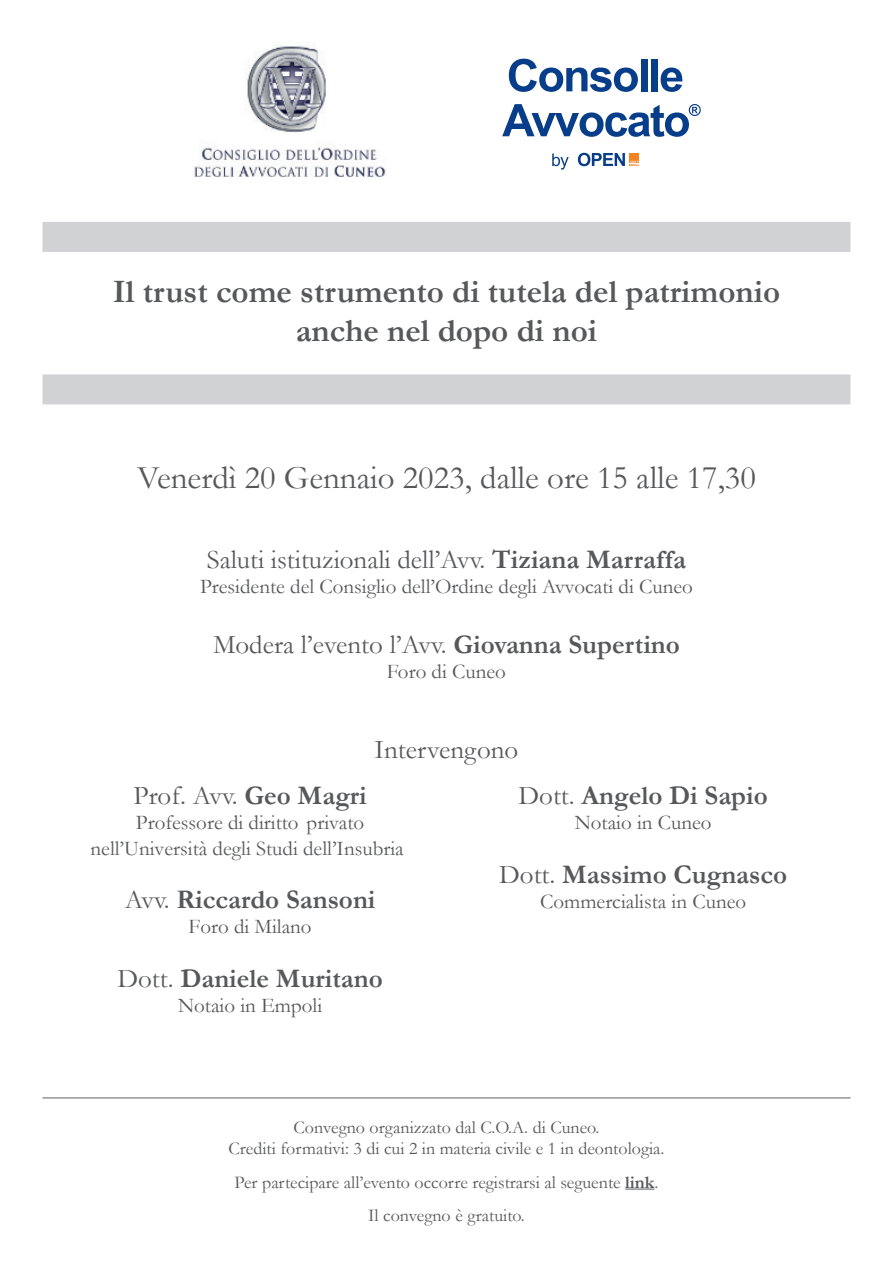
<style>
.page{position:relative;width:893px;height:1263px;background:#fff}
.page>*{position:absolute;margin:0;border:0;box-sizing:border-box;transform-origin:0 0}
.t1{font:700 33px/39.6px "Garamond";color:#57585a;text-align:center}
.t2{font:33px "Garamond";color:#57585a}
.t3{font:27px "Garamond";color:#57585a}
.t4{font:700 27px "Garamond";color:#57585a}
.t5{font:21px/25.2px "Garamond";color:#57585a;text-align:center}
.t6{font:18px/21.6px "Garamond";color:#57585a;text-align:center}
.s1{font-weight:700}
.s2{font-weight:400}
</style>
<div class="page">
<div style="left:43px;top:374px;width:807px;height:30px;background:#d1d2d4"></div>
<div style="left:43px;top:222px;width:807px;height:30px;background:#d1d2d4"></div>
<hr style="left:43px;top:1097px;width:807px;height:2px;background:#939598">
<svg style="left:625px;top:1188px;width:29px;height:1px"></svg>
<svg style="left:509px;top:59px;width:129px;height:33px"></svg>
<div style="left:641px;top:59px;width:6px;height:32px;background:#083e89"></div>
<div style="left:652px;top:59px;width:6px;height:32px;background:#083e89"></div>
<svg style="left:661px;top:68px;width:21px;height:24px"></svg>
<svg style="left:502px;top:104px;width:199px;height:33px"></svg>
<svg style="left:552px;top:154px;width:17px;height:16px"></svg>
<svg style="left:578px;top:153px;width:61px;height:13px"></svg>
<img style="left:194px;top:46px;width:192px;height:131px">
<h1 class="t1" style="left:113px;top:272px;width:669px">Il trust come strumento di tutela del patrimonio anche nel dopo di noi</h1>
<h1 class="t2" style="left:137px;top:455px;width:620px">Venerdì 20 Gennaio 2023, dalle ore 15 alle 17,30</h1>
<p class="t3" style="left:207px;top:542px;width:481px">Saluti istituzionali dell’Avv. <span class="s1">Tiziana Marraffa</span></p>
<p class="t5" style="left:200px;top:574px;width:494px">Presidente del Consiglio dell’Ordine degli Avvocati di Cuneo</p>
<p class="t3" style="left:213px;top:626px;width:468px">Modera l’evento l’Avv. <span class="s1">Giovanna Supertino</span></p>
<p class="t5" style="left:387px;top:658px;width:121px">Foro di Cuneo</p>
<p class="t3" style="left:375px;top:732px;width:145px">Intervengono</p>
<p class="t3" style="left:133px;top:777px;width:235px">Prof. Avv. <span class="s1">Geo Magri</span></p>
<p class="t5" style="left:91px;top:809px;width:315px">Professore di diritto privato nell’Università degli Studi dell’Insubria</p>
<p class="t4" style="left:125px;top:881px;width:252px"><span class="s2">Avv.</span> Riccardo Sansoni</p>
<p class="t5" style="left:189px;top:913px;width:125px">Foro di Milano</p>
<p class="t4" style="left:117px;top:960px;width:267px"><span class="s2">Dott.</span> Daniele Muritano</p>
<p class="t5" style="left:178px;top:992px;width:146px">Notaio in Empoli</p>
<p class="t4" style="left:518px;top:777px;width:251px"><span class="s2">Dott.</span> Angelo Di Sapio</p>
<p class="t5" style="left:575px;top:810px;width:138px">Notaio in Cuneo</p>
<p class="t4" style="left:499px;top:856px;width:290px"><span class="s2">Dott.</span> Massimo Cugnasco</p>
<p class="t5" style="left:540px;top:888px;width:208px">Commercialista in Cuneo</p>
<p class="t6" style="left:229px;top:1115px;width:437px">Convegno organizzato dal C.O.A. di Cuneo.<br>Crediti formativi: 3 di cui 2 in materia civile e 1 in deontologia.</p>
<p class="t6" style="left:235px;top:1165px;width:425px;line-height:33.6px">Per partecipare all’evento occorre registrarsi al seguente <span class="s1">link</span>.<br>Il convegno è gratuito.</p>
</div>
